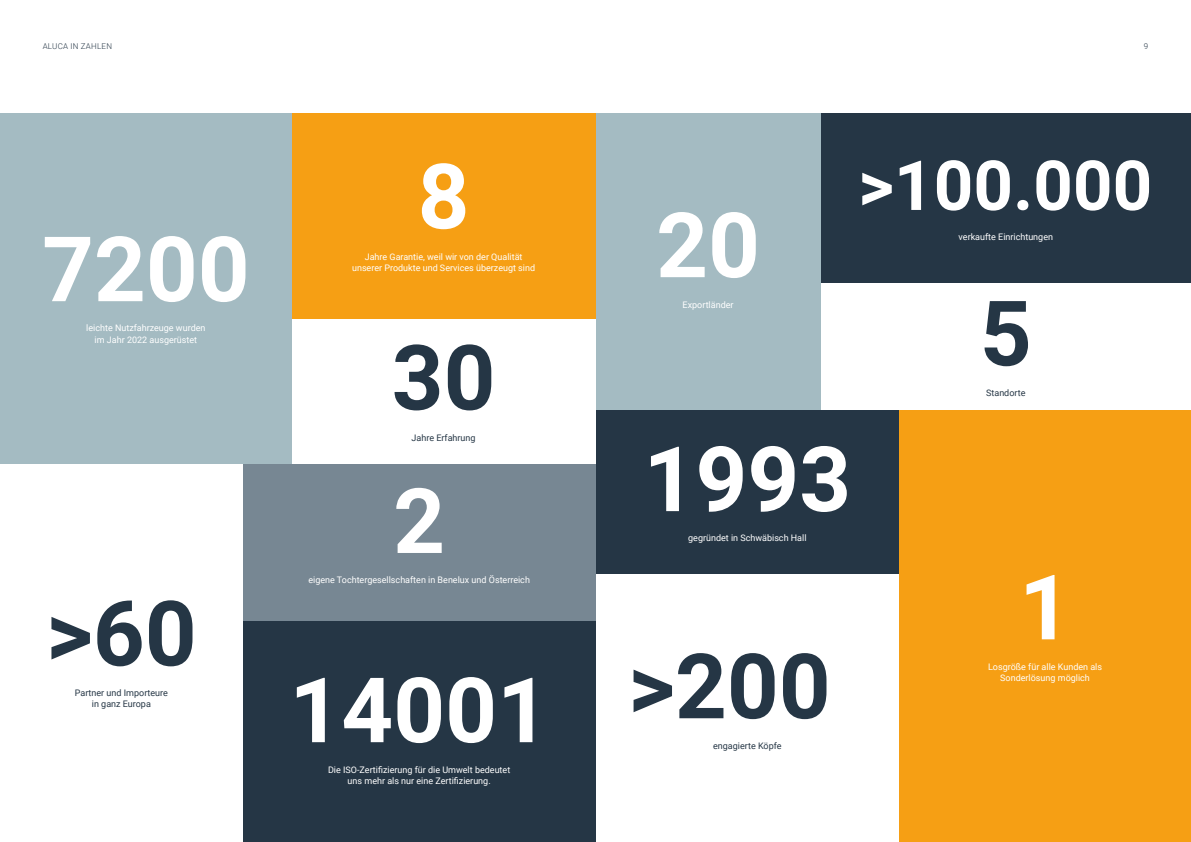
<style>
.page{position:relative;width:1191px;height:842px;background:#fff}
.page>*{position:absolute;margin:0;border:0;box-sizing:border-box;transform-origin:0 0}
.t1{font:700 90.4px "Roboto";color:#fff}
.t2{font:700 90.4px "Roboto";color:#253645}
.t3{font:700 69.1px "Roboto";color:#fff}
.t4{font:9px/11.5px "Roboto";color:#fff;text-align:center}
.t5{font:9px/11.5px "Roboto";color:#253645;text-align:center}
.t6{font:300 8px "Roboto";letter-spacing:.035em;color:#253645}
</style>
<div class="page">
<div style="left:820px;top:113px;width:371px;height:172px;background:#253645"></div>
<div style="left:820px;top:283px;width:371px;height:127px;background:#fff"></div>
<div style="left:595px;top:113px;width:225px;height:297px;background:#a4bbc2"></div>
<div style="left:595px;top:410px;width:304px;height:164px;background:#253645"></div>
<div style="left:899px;top:410px;width:292px;height:432px;background:#f69f14"></div>
<div style="left:243px;top:463px;width:352px;height:159px;background:#778793"></div>
<div style="left:243px;top:622px;width:352px;height:220px;background:#253645"></div>
<div style="left:0;top:113px;width:292px;height:350px;background:#a4bbc2"></div>
<div style="left:292px;top:113px;width:303px;height:206px;background:#f69f14"></div>
<p class="t6" style="left:43px;top:40px;width:71px">ALUCA IN ZAHLEN</p>
<h1 class="t1" style="left:42px;top:206px;width:209px">7200</h1>
<p class="t4" style="left:86px;top:322px;width:121px">leichte Nutzfahrzeuge wurden im Jahr 2022 ausgerüstet</p>
<h1 class="t2" style="left:46px;top:570px;width:152px">&gt;60</h1>
<p class="t5" style="left:75px;top:686px;width:95px">Partner und Importeure in ganz Europa</p>
<h1 class="t1" style="left:418px;top:133px;width:53px">8</h1>
<p class="t4" style="left:352px;top:251px;width:185px">Jahre Garantie, weil wir von der Qualität unserer Produkte und Services überzeugt sind</p>
<h1 class="t2" style="left:392px;top:314px;width:105px">30</h1>
<p class="t5" style="left:411px;top:431px;width:65px">Jahre Erfahrung</p>
<h1 class="t1" style="left:393px;top:457px;width:53px">2</h1>
<p class="t4" style="left:308px;top:574px;width:223px">eigene Tochtergesellschaften in Benelux und Österreich</p>
<h1 class="t1" style="left:289px;top:647px;width:261px">14001</h1>
<p class="t4" style="left:328px;top:763px;width:184px">Die ISO-Zertifizierung für die Umwelt bedeutet uns mehr als nur eine Zertifizierung.</p>
<p class="t6" style="left:1143px;top:40px;width:6px">9</p>
<h1 class="t1" style="left:656px;top:182px;width:105px">20</h1>
<p class="t4" style="left:682px;top:299px;width:52px">Exportländer</p>
<h2 class="t3" style="left:858px;top:137px;width:295px">&gt;100.000</h2>
<p class="t4" style="left:958px;top:231px;width:96px">verkaufte Einrichtungen</p>
<h1 class="t2" style="left:980px;top:270px;width:53px">5</h1>
<p class="t5" style="left:986px;top:386px;width:41px">Standorte</p>
<h1 class="t1" style="left:643px;top:416px;width:209px">1993</h1>
<p class="t4" style="left:688px;top:532px;width:120px">gegründet in Schwäbisch Hall</p>
<h1 class="t2" style="left:628px;top:623px;width:204px">&gt;200</h1>
<p class="t5" style="left:713px;top:739px;width:70px">engagierte Köpfe</p>
<h1 class="t1" style="left:1019px;top:544px;width:53px">1</h1>
<p class="t4" style="left:988px;top:660px;width:115px">Losgröße für alle Kunden als<br>Sonderlösung möglich</p>
</div>
